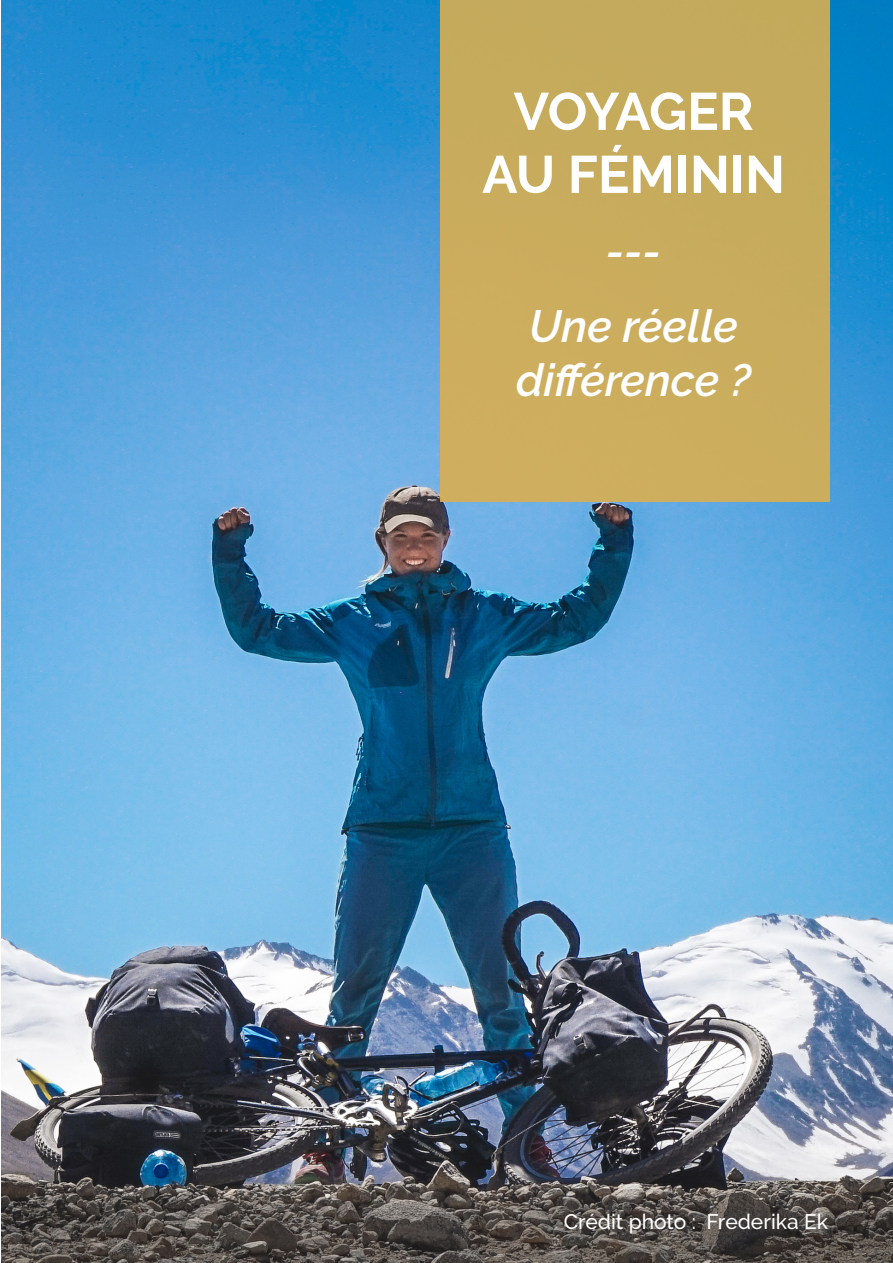
<style>
.page{position:relative;width:893px;height:1263px;background:#fff}
.page>*{position:absolute;margin:0;border:0;box-sizing:border-box;transform-origin:0 0}
.Titre_1{font:700 52.5px "Raleway";color:#fff}
.Titre_1-2{font:700 52.5px "Raleway";letter-spacing:-.025em;color:#fff}
.Sous_titre{font:italic 600 45px/54px "Raleway";color:#fff}
.t1{font:500 21px "Raleway";color:#fff}
</style>
<div class="page">
<img style="left:1px;top:0;width:892px;height:1263px">
<div style="left:440px;top:0;width:389px;height:502px;background:#c9ac5d"></div>
<p class="Titre_1-2" style="left:514px;top:81px;width:242px">VOYAGER</p>
<p class="Titre_1" style="left:482px;top:144px;width:304px">AU FÉMININ</p>
<p class="Sous_titre" style="left:606px;top:225px;width:56px">---</p>
<p class="Sous_titre" style="left:516px;top:299px;width:237px">Une réelle différence ?</p>
<p class="t1" style="left:564px;top:1210px;width:266px">Crédit photo : Frederika Ek</p>
</div>
